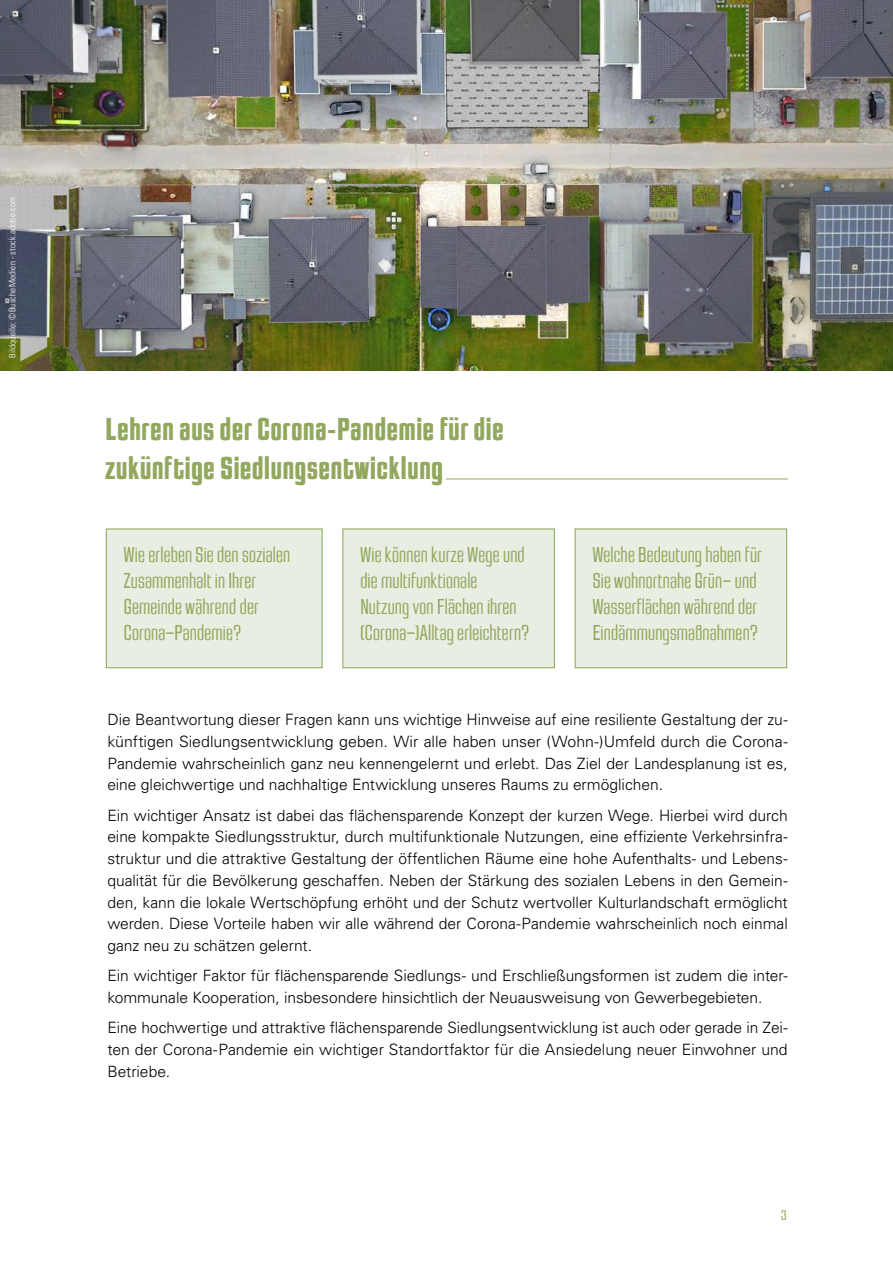
<style>
.page{position:relative;width:893px;height:1263px;background:#fff}
.page>*{position:absolute;margin:0;border:0;box-sizing:border-box;transform-origin:0 0}
.t1{font:700 33px/39.6px "Jay Gothic URW";letter-spacing:.005em;color:#91a85d}
.t2{font:300 22.5px/26.2px "Jay Gothic URW";letter-spacing:.005em;color:#91a85d}
.t3{font:300 15.6px/21.8px "Univers LT";letter-spacing:-.005em;color:#000;text-align:justify}
.t4{font:300 15px "Jay Gothic URW";color:#91a85d}
.t5{font:300 condensed 9px "Univers LT";letter-spacing:.025em;color:#fff}
</style>
<div class="page">
<hr style="left:105px;top:479px;width:683px;height:1px;background:#91a85d">
<hr style="left:105px;top:477px;width:341px;height:3px;background:#fff">
<img style="left:0;top:0;width:893px;height:371px">
<div style="left:106px;top:529px;width:216px;height:139px;background:#e9eee3"></div>
<div style="left:106px;top:528px;width:217px;height:140px;border:1px solid #91a85d"></div>
<div style="left:575px;top:529px;width:212px;height:139px;background:#e9eee3"></div>
<div style="left:575px;top:528px;width:212px;height:140px;border:1px solid #91a85d"></div>
<div style="left:343px;top:529px;width:211px;height:139px;background:#e9eee3"></div>
<div style="left:342px;top:528px;width:213px;height:140px;border:1px solid #91a85d"></div>
<p class="t5" style="left:7px;top:358px;width:162px;rotate:-90deg">Bildquelle: ©BuscheMedien - stock.adobe.com</p>
<h1 class="t1" style="left:105px;top:410px;width:400px">Lehren aus der Corona-Pandemie für die zukünftige Siedlungsentwicklung</h1>
<h2 class="t2" style="left:124px;top:541px;width:168px">Wie erleben Sie den sozialen<br>Zusammenhalt in Ihrer<br>Gemeinde während der<br>Corona-Pandemie?</h2>
<h2 class="t2" style="left:593px;top:541px;width:171px">Welche Bedeutung haben für<br>Sie wohnortnahe Grün- und<br>Wasserflächen während der<br>Eindämmungsmaßnahmen?</h2>
<h2 class="t2" style="left:360px;top:541px;width:170px">Wie können kurze Wege und die multifunktionale<br>Nutzung von Flächen ihren (Corona-)Alltag erleichtern?</h2>
<p class="t3" style="left:107px;top:709px;width:682px">Die Beantwortung dieser Fragen kann uns wichtige Hinweise auf eine resiliente Gestaltung der zu&shy;künftigen Siedlungsentwicklung geben. Wir alle haben unser (Wohn-)Umfeld durch die Corona-Pandemie wahrscheinlich ganz neu kennengelernt und erlebt. Das Ziel der Landesplanung ist es, eine gleichwertige und nachhaltige Entwicklung unseres Raums zu ermöglichen.</p>
<p class="t3" style="left:107px;top:804px;width:682px">Ein wichtiger Ansatz ist dabei das flächensparende Konzept der kurzen Wege. Hierbei wird durch eine kompakte Siedlungsstruktur, durch multifunktionale Nutzungen, eine effiziente Verkehrsinfra&shy;struktur und die attraktive Gestaltung der öffentlichen Räume eine hohe Aufenthalts- und Lebens&shy;qualität für die Bevölkerung geschaffen. Neben der Stärkung des sozialen Lebens in den Gemein&shy;den, kann die lokale Wertschöpfung erhöht und der Schutz wertvoller Kulturlandschaft ermöglicht werden. Diese Vorteile haben wir alle während der Corona-Pandemie wahrscheinlich noch einmal ganz neu zu schätzen gelernt.</p>
<p class="t3" style="left:107px;top:965px;width:682px">Ein wichtiger Faktor für flächensparende Siedlungs- und Erschließungsformen ist zudem die inter&shy;kommunale Kooperation, insbesondere hinsichtlich der Neuausweisung von Gewerbegebieten.</p>
<p class="t3" style="left:107px;top:1017px;width:682px">Eine hochwertige und attraktive flächensparende Siedlungsentwicklung ist auch oder gerade in Zei&shy;ten der Corona-Pandemie ein wichtiger Standortfaktor für die Ansiedelung neuer Einwohner und Betriebe.</p>
<p class="t4" style="left:781px;top:1207px;width:7px">3</p>
</div>
